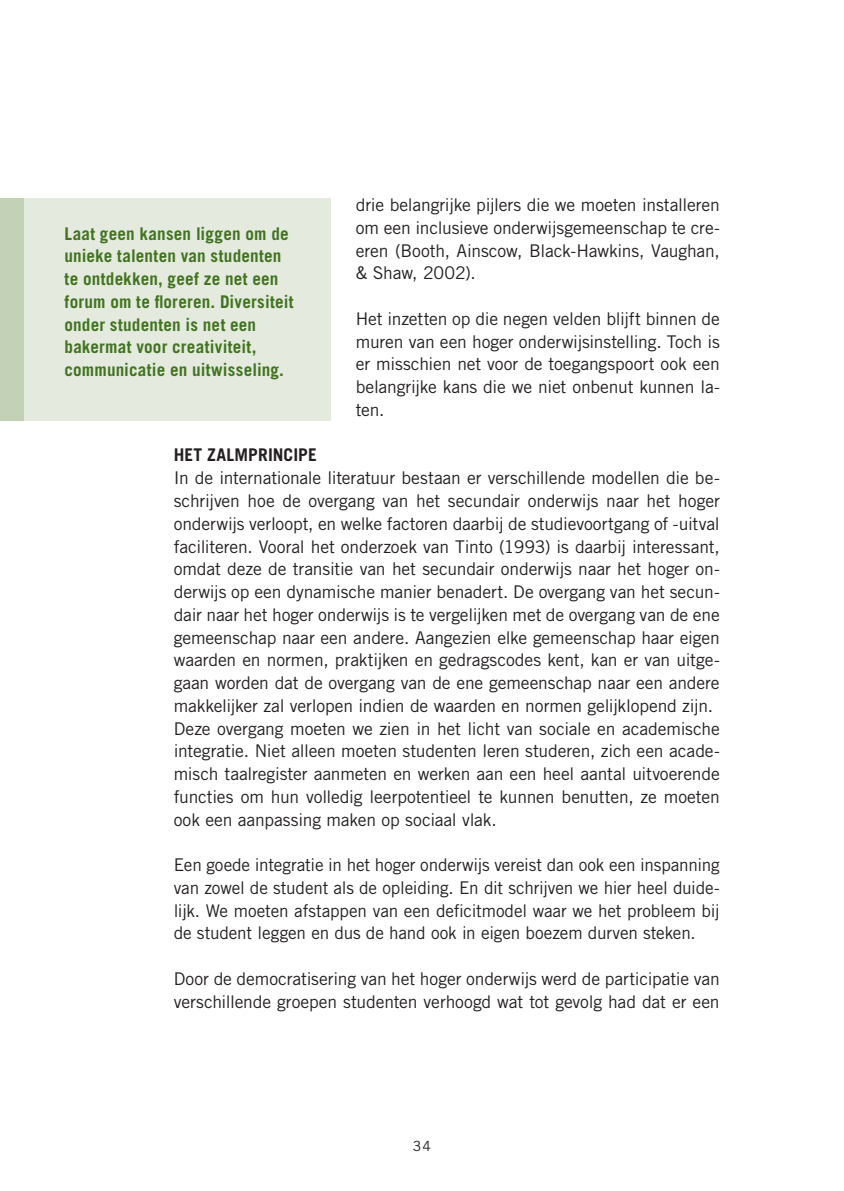
<style>
.page{position:relative;width:844px;height:1191px;background:#fff}
.page>*{position:absolute;margin:0;border:0;box-sizing:border-box;transform-origin:0 0}
.t1{font:17.5px/22.8px "Trade Gothic LT Std";letter-spacing:-.01em;color:#231f20;text-align:justify}
.t2{font:700 17.5px/22.8px "Trade Gothic LT Std";letter-spacing:.01em;color:#427321}
.t3{font:700 17.5px "Trade Gothic LT Std";letter-spacing:.01em;color:#231f20}
.t4{font:14px "Trade Gothic LT Std";color:#231f20}
</style>
<div class="page">
<div style="left:0;top:198px;width:25px;height:222px;background:#c3d2b6"></div>
<div style="left:25px;top:198px;width:306px;height:222px;background:#e4ebde"></div>
<p class="t2" style="left:64px;top:222px;width:230px">Laat geen kansen liggen om de unieke talenten van studenten te ontdekken, geef ze net een forum om te floreren. Diversiteit onder studenten is net een bakermat voor creativiteit, communicatie en uitwisseling.</p>
<p class="t1" style="left:356px;top:193px;width:365px">drie belangrijke pijlers die we moeten installeren om een inclusieve onderwijsgemeenschap te cre&shy;ëren (Booth, Ainscow, Black-Hawkins, Vaughan, &amp; Shaw, 2002).</p>
<p class="t1" style="left:356px;top:307px;width:365px">Het inzetten op die negen velden blijft binnen de muren van een hoger onderwijsinstelling. Toch is er misschien net voor de toegangspoort ook een belangrijke kans die we niet onbenut kunnen la&shy;ten.</p>
<p class="t3" style="left:174px;top:444px;width:54px">HET ZALMPRIN</p>
<p class="t3" style="left:283px;top:444px;width:35px">CIPE</p>
<p class="t1" style="left:174px;top:466px;width:547px;text-align:left">In de internationale literatuur bestaan er verschillende modellen die be&shy;schrijven hoe de overgang van het secundair onderwijs naar het hoger onderwijs verloopt, en welke factoren daarbij de studievoortgang of -uitval faciliteren. Vooral het onderzoek van Tinto (1993) is daarbij interessant, omdat deze de transitie van het secundair onderwijs naar het hoger on&shy;derwijs op een dynamische manier benadert. De overgang van het secun&shy;dair naar het hoger onderwijs is te vergelijken met de overgang van de ene gemeenschap naar een andere. Aangezien elke gemeenschap haar eigen waarden en normen, praktijken en gedragscodes kent, kan er van uitge&shy;gaan worden dat de overgang van de ene gemeenschap naar een andere makkelijker zal verlopen indien de waarden en normen gelijklopend zijn.<br>Deze overgang moeten we zien in het licht van sociale en academische integratie. Niet alleen moeten studenten leren studeren, zich een acade&shy;misch taalregister aanmeten en werken aan een heel aantal uitvoerende functies om hun volledig leerpotentieel te kunnen benutten, ze moeten ook een aanpassing maken op sociaal vlak.</p>
<p class="t1" style="left:174px;top:853px;width:547px">Een goede integratie in het hoger onderwijs vereist dan ook een inspanning van zowel de student als de opleiding. En dit schrijven we hier heel duide&shy;lijk. We moeten afstappen van een deficitmodel waar we het probleem bij de student leggen en dus de hand ook in eigen boezem durven steken.</p>
<p class="t1" style="left:174px;top:967px;width:547px">Door de democratisering van het hoger onderwijs werd de participatie van verschillende groepen studenten verhoogd wat tot gevolg had dat er een</p>
<p class="t4" style="left:412px;top:1138px;width:20px">34</p>
</div>
